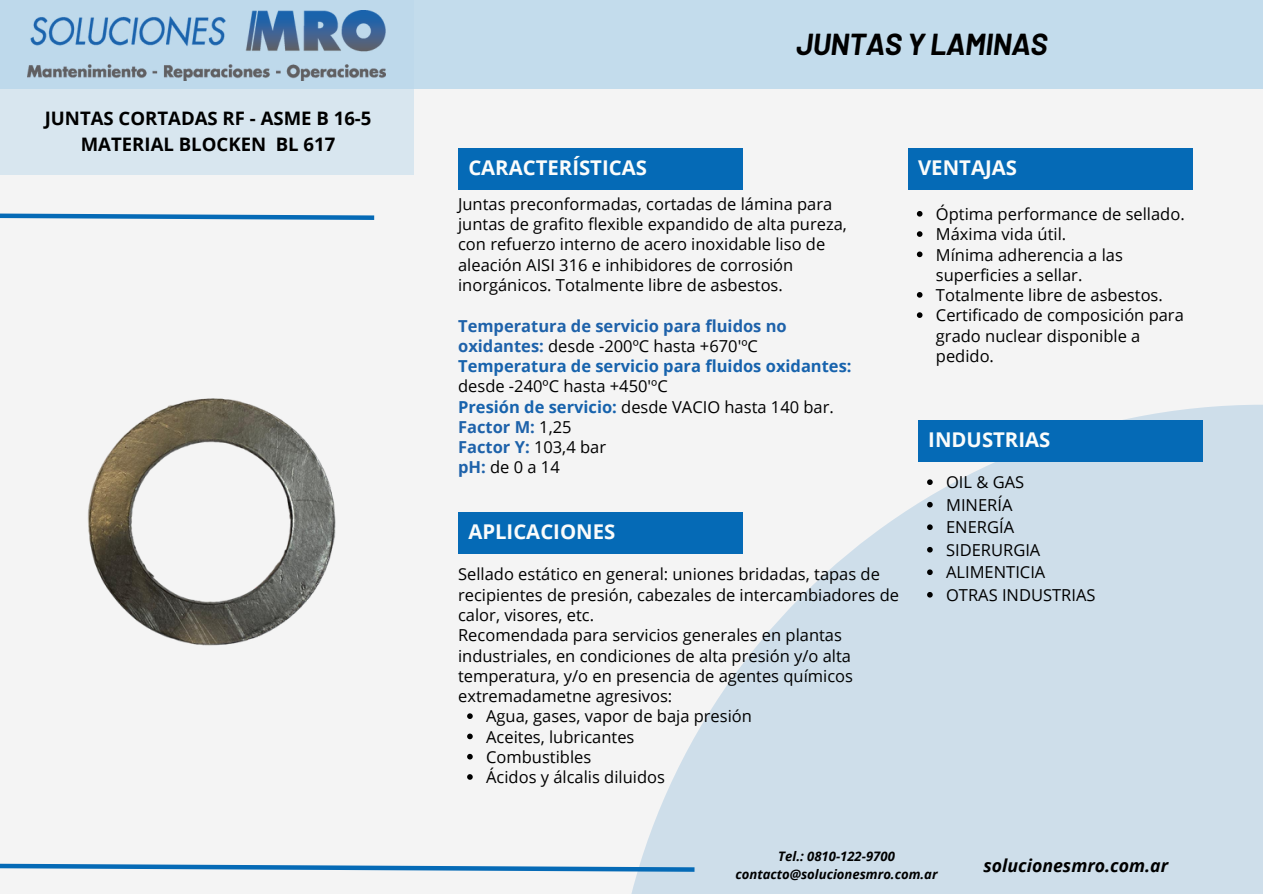
<style>
.page{position:relative;width:1263px;height:894px;background:#fff}
.page>*{position:absolute;margin:0;border:0;box-sizing:border-box;transform-origin:0 0}
.t1{font:italic 700 29.55px "Barlow";letter-spacing:-.01em;color:#000}
.t2{font:700 20.4px "Open Sans";color:#fbfcfb}
.t3{font:700 18.6px/25.8px "Open Sans";color:#000;text-align:center}
.t4{font:italic 700 17.7px "Open Sans";color:#000}
.t5{font:16.5px/20.2px "Open Sans";color:#000}
.t6{font:italic 700 13.05px "Open Sans";color:#000}
.s1{font-weight:700;color:#1e62aa}
.s2{font-weight:700;color:#1763ad}
</style>
<div class="page">
<div style="left:0;top:0;width:1263px;height:893px;background:#f4f4f4"></div>
<div style="left:0;top:0;width:1263px;height:89px;background:#c3dcec"></div>
<div style="left:0;top:0;width:413px;height:175px;background:linear-gradient(to bottom,#b7d5ea,#dfe9f0)"></div>
<svg style="left:611px;top:404px;width:652px;height:489px;fill:#cedeea"></svg>
<svg style="left:0;top:213px;width:375px;height:7px"></svg>
<svg style="left:0;top:860px;width:699px;height:13px"></svg>
<div style="left:458px;top:148px;width:285px;height:41px;background:#056ab6"></div>
<div style="left:458px;top:512px;width:285px;height:41px;background:#056ab6"></div>
<img style="left:28px;top:11px;width:358px;height:69px">
<div style="left:908px;top:148px;width:285px;height:41px;background:#056ab6"></div>
<div style="left:918px;top:420px;width:285px;height:41px;background:#056ab6"></div>
<img style="left:88px;top:398px;width:248px;height:248px">
<svg style="left:467px;top:713px;width:6px;height:5px"></svg>
<svg style="left:467px;top:733px;width:6px;height:6px"></svg>
<svg style="left:467px;top:753px;width:6px;height:6px"></svg>
<svg style="left:467px;top:774px;width:6px;height:5px"></svg>
<svg style="left:917px;top:211px;width:5px;height:5px"></svg>
<svg style="left:917px;top:231px;width:5px;height:6px"></svg>
<svg style="left:917px;top:251px;width:5px;height:6px"></svg>
<svg style="left:917px;top:292px;width:5px;height:5px"></svg>
<svg style="left:917px;top:312px;width:5px;height:6px"></svg>
<svg style="left:927px;top:479px;width:6px;height:6px"></svg>
<svg style="left:927px;top:501px;width:6px;height:6px"></svg>
<svg style="left:927px;top:524px;width:6px;height:6px"></svg>
<svg style="left:927px;top:546px;width:6px;height:6px"></svg>
<svg style="left:927px;top:569px;width:6px;height:6px"></svg>
<svg style="left:927px;top:591px;width:6px;height:6px"></svg>
<h2 class="t3" style="left:45px;top:105px;width:328px">JUNTAS CORTADAS RF - ASME B 16-5<br>MATERIAL BLOCKEN BL 617</h2>
<h1 class="t1" style="left:796px;top:25px;width:253px">JUNTAS Y LAMINAS</h1>
<p class="t2" style="left:468px;top:153px;width:180px">CARACTERÍSTICAS</p>
<p class="t5" style="left:458px;top:193px;width:390px">Juntas preconformadas, cortadas de lámina para juntas de grafito flexible expandido de alta pureza, con refuerzo interno de acero inoxidable liso de aleación AISI 316 e inhibidores de corrosión inorgánicos. Totalmente libre de asbestos.</p>
<p class="t5" style="left:458px;top:315px;width:395px"><span class="s1">Temperatura de servicio para fluidos no oxidantes:</span> desde -200ºC hasta +670'ºC<br><span class="s2">Temperatura de servicio para fluidos oxidantes: </span>desde -240ºC hasta +450'ºC<br><span class="s2">Presión de servicio:</span> desde VACIO hasta 140 bar.<br><span class="s1">Factor M:</span> 1,25<br><span class="s1">Factor Y:</span> 103,4 bar<br><span class="s1">pH:</span> de 0 a 14</p>
<p class="t2" style="left:468px;top:517px;width:149px">APLICACIONES</p>
<p class="t5" style="left:458px;top:563px;width:442px">Sellado estático en general: uniones bridadas, tapas de recipientes de presión, cabezales de intercambiadores de calor, visores, etc.<br>Recomendada para servicios generales en plantas industriales, en condiciones de alta presión y/o alta temperatura, y/o en presencia de agentes químicos extremadametne agresivos:</p>
<p class="t5" style="left:486px;top:705px;width:267px">Agua, gases, vapor de baja presión</p>
<h2 class="t5" style="left:486px;top:725px;width:150px">Aceites, lubricantes</h2>
<p class="t5" style="left:486px;top:746px;width:107px">Combustibles</p>
<p class="t5" style="left:486px;top:766px;width:180px">Ácidos y álcalis diluidos</p>
<p class="t2" style="left:918px;top:153px;width:100px">VENTAJAS</p>
<p class="t5" style="left:936px;top:203px;width:250px">Óptima performance de sellado.</p>
<p class="t5" style="left:936px;top:224px;width:132px">Máxima vida útil.</p>
<p class="t5" style="left:936px;top:244px;width:189px">Mínima adherencia a las superficies a sellar.</p>
<p class="t5" style="left:936px;top:284px;width:228px">Totalmente libre de asbestos.</p>
<p class="t5" style="left:936px;top:305px;width:249px">Certificado de composición para grado nuclear disponible a pedido.</p>
<h3 class="t2" style="left:928px;top:425px;width:124px">INDUSTRIAS</h3>
<h2 class="t5" style="left:946px;top:471px;width:80px">OIL &amp; GAS</h2>
<h4 class="t5" style="left:946px;top:494px;width:68px">MINERÍA</h4>
<p class="t5" style="left:946px;top:516px;width:69px">ENERGÍA</p>
<p class="t5" style="left:946px;top:539px;width:96px">SIDERURGIA</p>
<p class="t5" style="left:946px;top:561px;width:101px">ALIMENTICIA</p>
<p class="t5" style="left:946px;top:584px;width:151px">OTRAS INDUSTRIAS</p>
<h2 class="t6" style="left:778px;top:846px;width:118px">Tel.: 0810-122-9700</h2>
<h4 class="t6" style="left:735px;top:864px;width:203px">contacto@solucionesmro.com.ar</h4>
<h4 class="t4" style="left:983px;top:852px;width:186px">solucionesmro.com.ar</h4>
</div>
